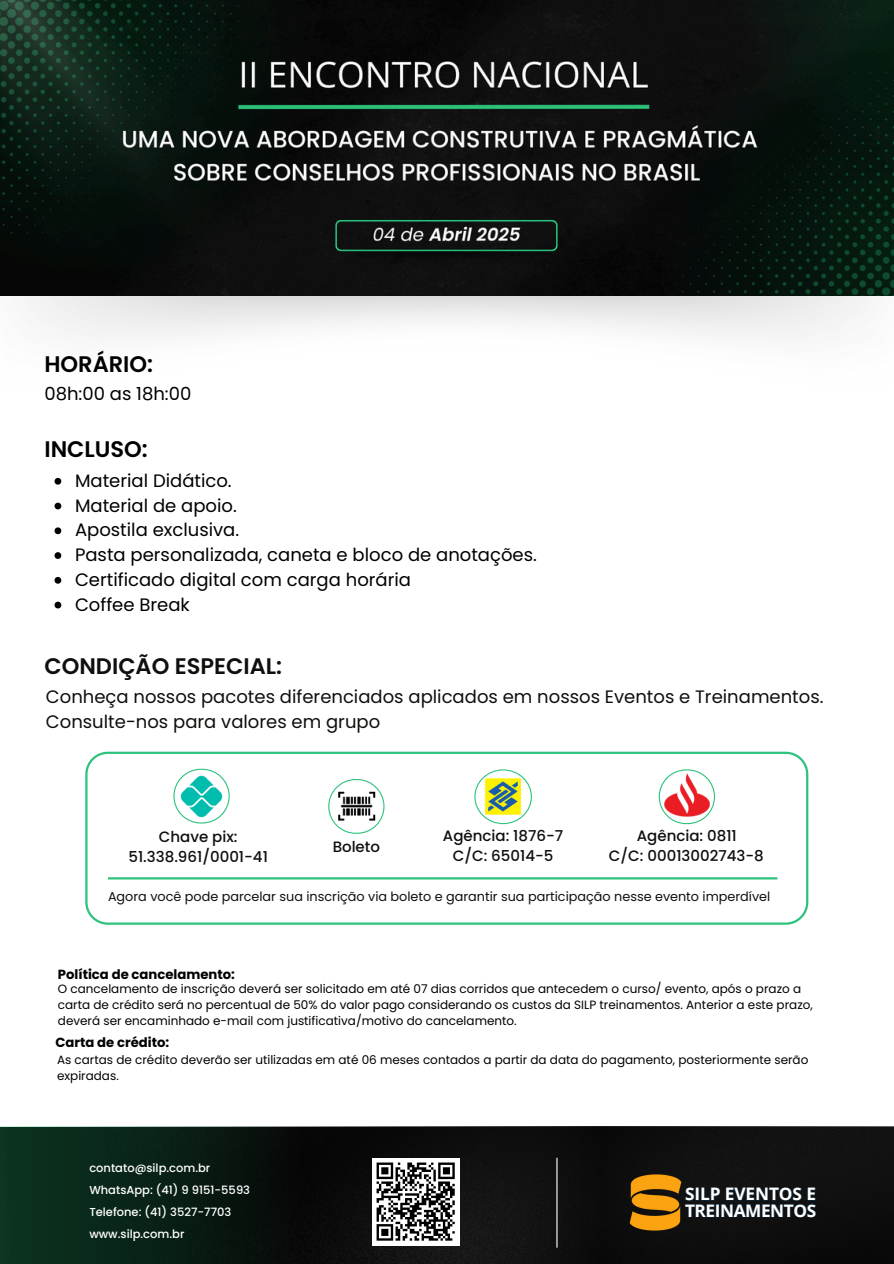
<style>
.page{position:relative;width:894px;height:1264px;background:#fff}
.page>*{position:absolute;margin:0;border:0;box-sizing:border-box;transform-origin:0 0}
.t1{font:600 22.5px "Poppins";color:#100f0d}
.t2{font:600 22.5px "Poppins";color:#000}
.t3{font:18px "Poppins";color:#000}
.t4{font:18px/24.8px "Poppins";color:#100f0d}
.t5{font:700 17.25px/16.2px "Open Sans";letter-spacing:-.025em;color:#fff}
.t6{font:500 15px/20.2px "Poppins";color:#100f0d;text-align:center}
.t7{font:700 13.2px "Poppins";color:#000}
.t8{font:12.75px "Poppins";color:#100f0d}
.t9{font:12px/16px "Poppins";color:#000}
.t10{font:500 11.55px "Poppins";color:#fff}
</style>
<div class="page">
<svg style="left:0;top:1126px;width:893px;height:137px;background:#0d1612"></svg>
<svg style="left:85px;top:751px;width:722px;height:173px"></svg>
<hr style="left:108px;top:877px;width:669px;height:2px;background:#2ec37c">
<svg style="left:328px;top:779px;width:56px;height:54px"></svg>
<svg style="left:173px;top:768px;width:57px;height:55px"></svg>
<img style="left:178px;top:773px;width:46px;height:46px">
<svg style="left:474px;top:769px;width:57px;height:55px"></svg>
<svg style="left:658px;top:769px;width:56px;height:55px"></svg>
<img style="left:664px;top:772px;width:45px;height:45px">
<hr style="left:556px;top:1157px;width:1px;height:90px;background:#fff">
<div style="left:372px;top:1157px;width:87px;height:88px;background:#fff"></div>
<svg style="left:376px;top:1162px;width:79px;height:79px"></svg>
<img style="left:627px;top:1174px;width:56px;height:56px">
<svg style="left:684px;top:1187px;width:132px;height:30px;background:#0e171f"></svg>
<svg style="left:55px;top:478px;width:6px;height:6px"></svg>
<svg style="left:55px;top:502px;width:6px;height:7px"></svg>
<svg style="left:55px;top:527px;width:6px;height:7px"></svg>
<svg style="left:55px;top:552px;width:6px;height:7px"></svg>
<svg style="left:55px;top:577px;width:6px;height:6px"></svg>
<svg style="left:55px;top:601px;width:6px;height:7px"></svg>
<img style="left:0;top:295px;width:893px;height:42px">
<img style="left:0;top:0;width:893px;height:295px">
<h5 class="t2" style="left:44px;top:348px;width:110px">HORÁRIO:</h5>
<h6 class="t3" style="left:44px;top:381px;width:148px">08h:00 as 18h:00</h6>
<h5 class="t2" style="left:44px;top:433px;width:105px">INCLUSO:</h5>
<p class="t3" style="left:75px;top:468px;width:158px">Material Didático.</p>
<h4 class="t3" style="left:75px;top:493px;width:163px">Material de apoio.</h4>
<p class="t3" style="left:75px;top:517px;width:166px">Apostila exclusiva.</p>
<h4 class="t3" style="left:75px;top:542px;width:463px">Pasta personalizada, caneta e bloco de anotações.</h4>
<p class="t3" style="left:75px;top:567px;width:337px">Certificado digital com carga horária</p>
<h6 class="t3" style="left:75px;top:592px;width:116px">Coffee Break</h6>
<p class="t1" style="left:44px;top:650px;width:239px">CONDIÇÃO ESPECIAL:</p>
<p class="t4" style="left:46px;top:684px;width:778px">Conheça nossos pacotes diferenciados aplicados em nossos Eventos e Treinamentos.<br>Consulte-nos para valores em grupo</p>
<h3 class="t6" style="left:128px;top:826px;width:141px">Chave pix:<br>51.338.961/0001-41</h3>
<p class="t6" style="left:443px;top:825px;width:122px">Agência: 1876-7<br>C/C: 65014-5</p>
<p class="t6" style="left:608px;top:825px;width:156px">Agência: 0811<br>C/C: 00013002743-8</p>
<p class="t8" style="left:108px;top:888px;width:663px">Agora você pode parcelar sua inscrição via boleto e garantir sua participação nesse evento imperdível</p>
<h1 class="t6" style="left:332px;top:836px;width:49px">Boleto</h1>
<p class="t7" style="left:58px;top:965px;width:178px">Política de cancelamento:</p>
<h4 class="t9" style="left:58px;top:981px;width:756px">O cancelamento de inscrição deverá ser solicitado em até 07 dias corridos que antecedem o curso/ evento, após o prazo a carta de crédito será no percentual de 50% do valor pago considerando os custos da SILP treinamentos. Anterior a este prazo, deverá ser encaminhado e-mail com justificativa/motivo do cancelamento.</h4>
<p class="t7" style="left:55px;top:1033px;width:115px">Carta de crédito:</p>
<h4 class="t9" style="left:57px;top:1051px;width:752px">As cartas de crédito deverão ser utilizadas em até 06 meses contados a partir da data do pagamento, posteriormente serão expiradas.</h4>
<p class="t10" style="left:89px;top:1159px;width:122px">contato@silp.com.br</p>
<p class="t10" style="left:89px;top:1181px;width:162px">WhatsApp: (41) 9 9151-5593</p>
<h1 class="t10" style="left:89px;top:1203px;width:143px">Telefone: (41) 3527-7703</h1>
<h3 class="t10" style="left:89px;top:1225px;width:97px">www.silp.com.br</h3>
<p class="t5" style="left:684px;top:1185px;width:133px">SILP EVENTOS E<br>TREINAMENTOS</p>
</div>
